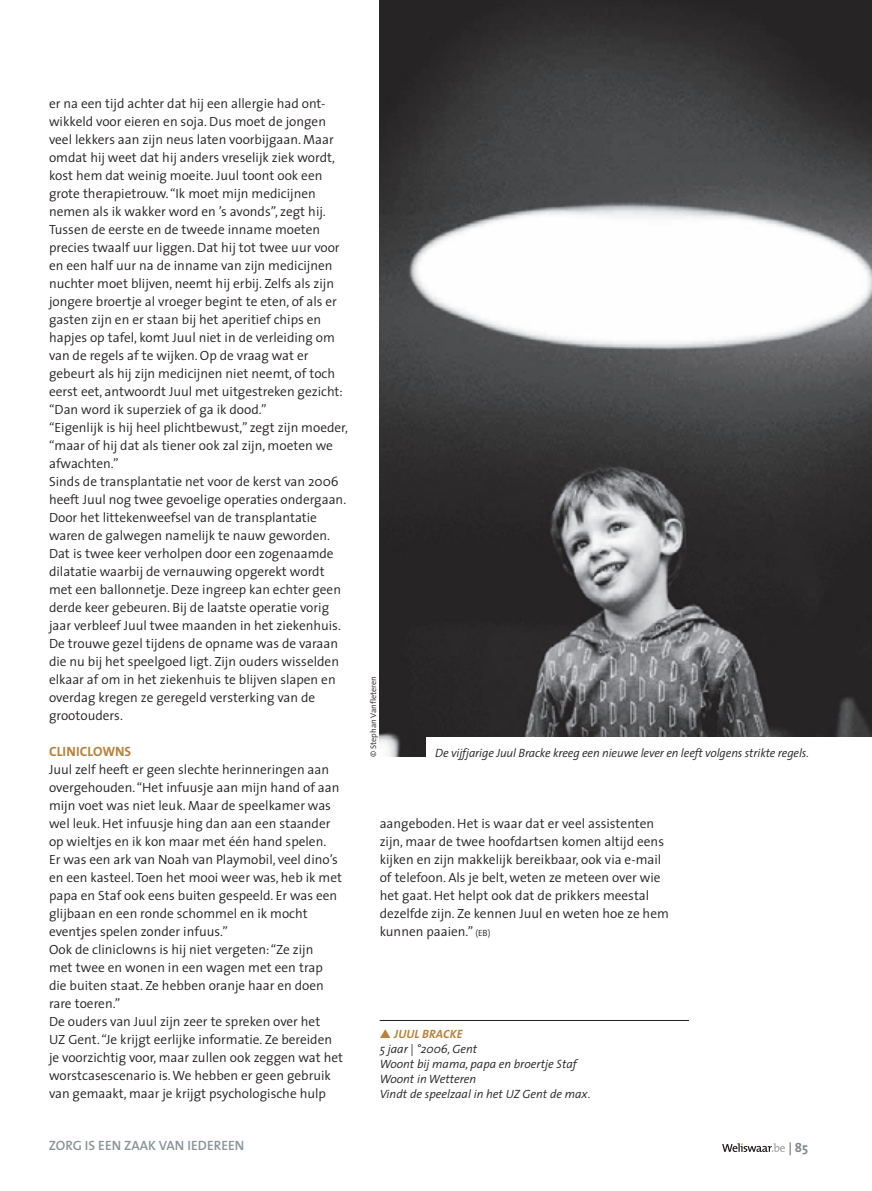
<style>
.page{position:relative;width:872px;height:1191px;background:#fff}
.page>*{position:absolute;margin:0;border:0;box-sizing:border-box;transform-origin:0 0}
.t1{font:600 13.5px "The Sans";color:#8a9498}
.t2{font:700 13.5px "The Sans";color:#b8823c}
.t3{font:300 13.35px/18px "The Sans";color:#231f20}
.t4{font:700 13.05px "The Mix";color:#7e888d}
.t5{font:italic 300 12px/15px "The Sans";letter-spacing:-.01em;color:#231f20}
.t6{font:300 8.25px "The Sans";letter-spacing:-.005em;color:#231f20}
.s1{font-size:9px}
.s2{color:#b8823c}
.s3{font-weight:700;color:#b8823c}
.s4{font-weight:300;color:#231f20}
</style>
<div class="page">
<svg style="left:722px;top:1143px;width:63px;height:9px"></svg>
<img style="left:380px;top:0;width:492px;height:757px">
<hr style="left:380px;top:1020px;width:309px;height:1px;background:#231f20">
<div style="left:427px;top:737px;width:445px;height:33px;background:#fff"></div>
<p class="t3" style="left:49px;top:96px;width:300px">er na een tijd achter dat hij een allergie had ont&shy;wikkeld voor eieren en soja. Dus moet de jongen veel lekkers aan zijn neus laten voorbijgaan. Maar omdat hij weet dat hij anders vreselijk ziek wordt, kost hem dat weinig moeite. Juul toont ook een grote therapietrouw. “Ik moet mijn medicijnen nemen als ik wakker word en ’s avonds”, zegt hij.<br>Tussen de eerste en de tweede inname moeten precies twaalf uur liggen. Dat hij tot twee uur voor en een half uur na de inname van zijn medicijnen nuchter moet blijven, neemt hij erbij. Zelfs als zijn jongere broertje al vroeger begint te eten, of als er gasten zijn en er staan bij het aperitief chips en hapjes op tafel, komt Juul niet in de verleiding om van de regels af te wijken. Op de vraag wat er gebeurt als hij zijn medicijnen niet neemt, of toch eerst eet, antwoordt Juul met uitgestreken gezicht: “Dan word ik superziek of ga ik dood.”<br>“Eigenlijk is hij heel plichtbewust,” zegt zijn moeder, “maar of hij dat als tiener ook zal zijn, moeten we afwachten.”<br>Sinds de transplantatie net voor de kerst van 2006 heeft Juul nog twee gevoelige operaties ondergaan.<br>Door het littekenweefsel van de transplantatie waren de galwegen namelijk te nauw geworden.<br>Dat is twee keer verholpen door een zogenaamde dilatatie waarbij de vernauwing opgerekt wordt met een ballonnetje. Deze ingreep kan echter geen derde keer gebeuren. Bij de laatste operatie vorig jaar verbleef Juul twee maanden in het ziekenhuis.<br>De trouwe gezel tijdens de opname was de varaan die nu bij het speelgoed ligt. Zijn ouders wisselden elkaar af om in het ziekenhuis te blijven slapen en overdag kregen ze geregeld versterking van de grootouders.</p>
<p class="t2" style="left:49px;top:746px;width:84px">CLINICLOWNS</p>
<p class="t3" style="left:49px;top:762px;width:295px">Juul zelf heeft er geen slechte herinneringen aan overgehouden. “Het infuusje aan mijn hand of aan mijn voet was niet leuk. Maar de speelkamer was wel leuk. Het infuusje hing dan aan een staander op wieltjes en ik kon maar met één hand spelen.<br>Er was een ark van Noah van Playmobil, veel dino’s en een kasteel. Toen het mooi weer was, heb ik met papa en Staf ook eens buiten gespeeld. Er was een glijbaan en een ronde schommel en ik mocht eventjes spelen zonder infuus.”<br>Ook de cliniclowns is hij niet vergeten: “Ze zijn<br>met twee en wonen in een wagen met een trap die buiten staat. Ze hebben oranje haar en doen rare toeren.”<br>De ouders van Juul zijn zeer te spreken over het<br>UZ Gent. “Je krijgt eerlijke informatie. Ze bereiden je voorzichtig voor, maar zullen ook zeggen wat het worstcasescenario is. We hebben er geen gebruik van gemaakt, maar je krijgt psychologische hulp</p>
<p class="t1" style="left:49px;top:1140px;width:197px">ZORG IS EEN ZAAK VAN IEDEREEN</p>
<p class="t6" style="left:370px;top:757px;width:82px;rotate:-90deg">© Stephan Vanfleteren</p>
<p class="t5" style="left:435px;top:746px;width:375px">De vijfjarige Juul Bracke kreeg een nieuwe lever en leeft volgens strikte regels.</p>
<p class="t3" style="left:380px;top:815px;width:291px">aangeboden. Het is waar dat er veel assistenten zijn, maar de twee hoofdartsen komen altijd eens kijken en zijn makkelijk bereikbaar, ook via e-mail of telefoon. Als je belt, weten ze meteen over wie het gaat. Het helpt ook dat de prikkers meestal dezelfde zijn. Ze kennen Juul en weten hoe ze hem kunnen paaien.” <span class="s1">(EB)</span></p>
<p class="t5" style="left:380px;top:1027px;width:212px"><span class="s2">▲</span> <span class="s3">JUUL BRACKE<br></span>5 jaar | °2006, Gent<br>Woont bij mama, papa en broertje Staf<br>Woont in Wetteren<br>Vindt de speelzaal in het UZ Gent de max.</p>
<p class="t4" style="left:788px;top:1138px;width:21px"><span class="s4">|</span> 85</p>
</div>
